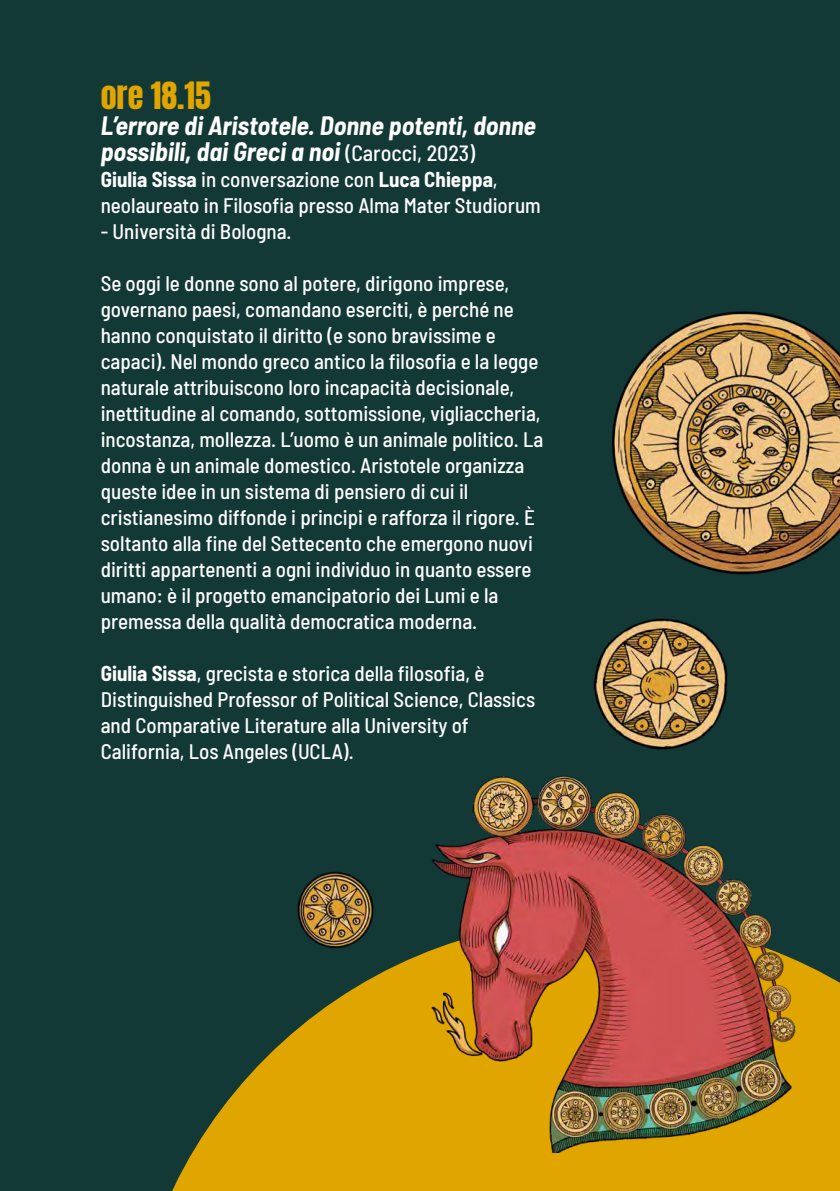
<style>
.page{position:relative;width:840px;height:1191px;background:#fff}
.page>*{position:absolute;margin:0;border:0;box-sizing:border-box;transform-origin:0 0}
.t1{font:32px "Anton";color:#e1a500}
.t2{font:italic 700 semi-condensed 26px/26px "Barlow";color:#fff}
.t3{font:500 semi-condensed 21px/26px "Barlow";color:#fff}
.s1{font-weight:500;font-style:normal;font-size:22px}
.s2{font-weight:700}
</style>
<div class="page">
<div style="left:0;top:0;width:839px;height:1191px;background:#133937"></div>
<svg style="left:172px;top:952px;width:667px;height:239px;fill:#e1a500"></svg>
<img style="left:425px;top:776px;width:376px;height:376px">
<img style="left:612px;top:311px;width:227px;height:264px">
<img style="left:594px;top:619px;width:134px;height:131px">
<img style="left:292px;top:872px;width:90px;height:87px">
<h1 class="t1" style="left:101px;top:79px;width:112px">ORE 18.15</h1>
<p class="t2" style="left:101px;top:111px;width:436px">L’errore di Aristotele. Donne potenti, donne possibili, dai Greci a noi <span class="s1">(Carocci, 2023)</span></p>
<p class="t3" style="left:101px;top:165px;width:441px"><span class="s2">Giulia Sissa</span> in conversazione con <span class="s2">Luca Chieppa</span>, neolaureato in Filosofia presso Alma Mater Studiorum</p>
<p class="t3" style="left:101px;top:217px;width:192px">- Università di Bologna.</p>
<p class="t3" style="left:101px;top:269px;width:444px">Se oggi le donne sono al potere, dirigono imprese, governano paesi, comandano eserciti, è perché ne hanno conquistato il diritto (e sono bravissime e capaci). Nel mondo greco antico la filosofia e la legge naturale attribuiscono loro incapacità decisionale, inettitudine al comando, sottomissione, vigliaccheria, incostanza, mollezza. L’uomo è un animale politico. La donna è un animale domestico. Aristotele organizza queste idee in un sistema di pensiero di cui il cristianesimo diffonde i principi e rafforza il rigore. È soltanto alla fine del Settecento che emergono nuovi diritti appartenenti a ogni individuo in quanto essere umano: è il progetto emancipatorio dei Lumi e la premessa della qualità democratica moderna.</p>
<p class="t3" style="left:101px;top:659px;width:436px"><span class="s2">Giulia Sissa</span>, grecista e storica della filosofia, è Distinguished Professor of Political Science, Classics and Comparative Literature alla University of California, Los Angeles (UCLA).</p>
</div>
